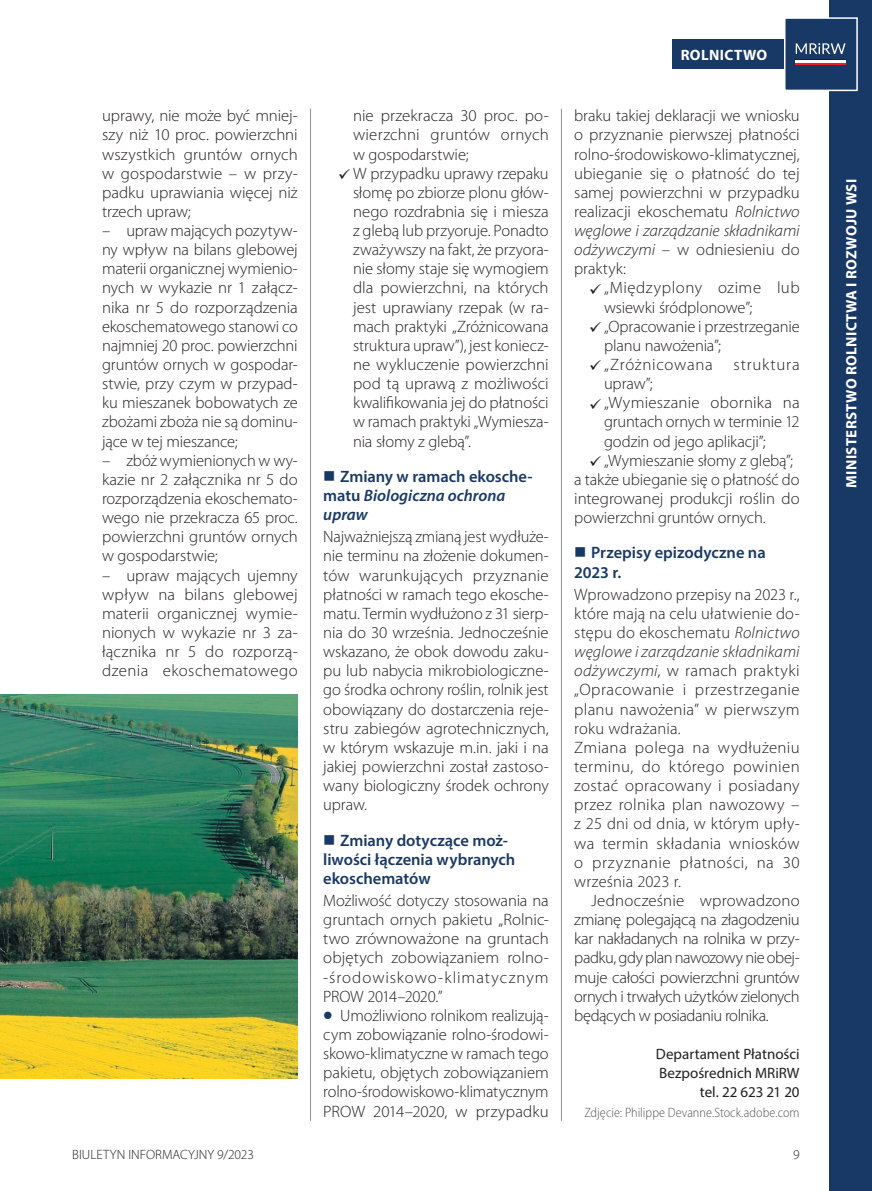
<style>
.page{position:relative;width:872px;height:1191px;background:#fff}
.page>*{position:absolute;margin:0;border:0;box-sizing:border-box;transform-origin:0 0}
.t1{font:300 16.5px/19.2px "Myriad Pro";color:#231f20;text-align:justify}
.t2{font:300 16.5px/19.2px "Myriad Pro";letter-spacing:.02em;color:#231f20}
.t3{font:600 16.5px/19.2px "Myriad Pro";letter-spacing:-.005em;color:#183966}
.t4{font:300 16.5px "Myriad Pro";letter-spacing:.05em;color:#231f20}
.t5{font:15px/19.2px "Myriad Pro";color:#231f20;text-align:right}
.t6{font:700 15px "Myriad Pro";letter-spacing:.025em;color:#fff}
.t7{font:300 semi-condensed 13.5px "Myriad Pro";color:#57585a}
.t8{font:300 13.5px "Myriad Pro";color:#231f20}
.s1{font-style:italic}
</style>
<div class="page">
<div style="left:829px;top:0;width:43px;height:1191px;background:#183966"></div>
<div style="left:672px;top:39px;width:157px;height:30px;background:#183966"></div>
<div style="left:784px;top:18px;width:73px;height:72px;background:#183966"></div>
<hr style="left:795px;top:63px;width:51px;height:2px;background:#ee1d23">
<hr style="left:795px;top:60px;width:51px;height:3px;background:#fff">
<hr style="left:795px;top:60px;width:51px;height:1px;background:#231f20">
<svg style="left:795px;top:43px;width:50px;height:11px"></svg>
<div style="left:784px;top:17px;width:73px;height:74px;border:2px solid #fff"></div>
<hr style="left:310px;top:109px;width:1px;height:1011px;background:#939598">
<hr style="left:561px;top:109px;width:1px;height:1011px;background:#939598">
<img style="left:0;top:694px;width:298px;height:384px">
<p class="t1" style="left:102px;top:106px;width:197px">uprawy, nie może być mniej&shy;szy niż 10 proc. powierzchni wszystkich gruntów ornych w gospodarstwie – w przy&shy;padku uprawiania więcej niż trzech upraw;</p>
<p class="t1" style="left:102px;top:221px;width:197px">– upraw mających pozytyw&shy;ny wpływ na bilans glebowej materii organicznej wymienio&shy;nych w wykazie nr 1 załącz&shy;nika nr 5 do rozporządzenia ekoschematowego stanowi co najmniej 20 proc. powierzchni gruntów ornych w gospodar&shy;stwie, przy czym w przypad&shy;ku mieszanek bobowatych ze zbożami zboża nie są dominu&shy;jące w tej mieszance;</p>
<p class="t1" style="left:102px;top:451px;width:197px">– zbóż wymienionych w wy&shy;kazie nr 2 załącznika nr 5 do rozporządzenia ekoschemato&shy;wego nie przekracza 65 proc. powierzchni gruntów ornych w gospodarstwie;</p>
<p class="t1" style="left:102px;top:566px;width:197px">– upraw mających ujemny wpływ na bilans glebowej materii organicznej wymie&shy;nionych w wykazie nr 3 za&shy;łącznika nr 5 do rozporzą&shy;dzenia ekoschematowego</p>
<p class="t1" style="left:353px;top:106px;width:197px;text-align:left">nie przekracza 30 proc. po&shy;wierzchni gruntów ornych w gospodarstwie;<br>W przypadku uprawy rzepaku słomę po zbiorze plonu głów&shy;nego rozdrabnia się i miesza z glebą lub przyoruje. Ponadto zważywszy na fakt, że przyora&shy;nie słomy staje się wymogiem dla powierzchni, na których jest uprawiany rzepak (w ra&shy;mach praktyki „Zróżnicowana struktura upraw”), jest koniecz&shy;ne wykluczenie powierzchni pod tą uprawą z możliwości kwalifikowania jej do płatności w ramach praktyki „Wymiesza&shy;nia słomy z glebą”.</p>
<p class="t3" style="left:323px;top:466px;width:211px;text-indent:17px">Zmiany w ramach ekosche&shy;matu <span class="s1">Biologiczna ochrona upraw</span></p>
<p class="t1" style="left:323px;top:527px;width:227px">Najważniejszą zmianą jest wydłuże&shy;nie terminu na złożenie dokumen&shy;tów warunkujących przyznanie płatności w ramach tego ekosche&shy;matu. Termin wydłużono z 31 sierp&shy;nia do 30 września. Jednocześnie wskazano, że obok dowodu zaku&shy;pu lub nabycia mikrobiologiczne&shy;go środka ochrony roślin, rolnik jest obowiązany do dostarczenia reje&shy;stru zabiegów agrotechnicznych, w którym wskazuje m.in. jaki i na jakiej powierzchni został zastoso&shy;wany biologiczny środek ochrony upraw.</p>
<p class="t3" style="left:323px;top:830px;width:194px;text-indent:17px">Zmiany dotyczące moż&shy;liwości łączenia wybranych ekoschematów</p>
<p class="t1" style="left:323px;top:891px;width:227px">Możliwość dotyczy stosowania na gruntach ornych pakietu „Rolnic&shy;two zrównoważone na gruntach objętych zobowiązaniem rolno--środowiskowo-klimatycznym PROW 2014–2020.”</p>
<p class="t1" style="left:323px;top:1006px;width:227px;text-indent:17px">Umożliwiono rolnikom realizują&shy;cym zobowiązanie rolno-środowi&shy;skowo-klimatyczne w ramach tego pakietu, objętych zobowiązaniem rolno-środowiskowo-klimatycznym PROW 2014–2020, w przypadku</p>
<p class="t6" style="left:680px;top:45px;width:88px">ROLNICTWO</p>
<p class="t1" style="left:574px;top:106px;width:227px">braku takiej deklaracji we wniosku o przyznanie pierwszej płatności rolno-środowiskowo-klimatycznej, ubieganie się o płatność do tej samej powierzchni w przypadku realizacji ekoschematu <span class="s1">Rolnictwo węglowe i zarządzanie składnikami odżywczymi</span> – w odniesieniu do praktyk:</p>
<p class="t1" style="left:604px;top:279px;width:197px;text-align:left">„Międzyplony ozime lub wsiewki śródplonowe”; „Opracowanie i przestrzeganie planu nawożenia”; „Zróżnicowana</p>
<p class="t4" style="left:733px;top:355px;width:68px">struktura</p>
<p class="t1" style="left:604px;top:374px;width:50px">upraw”;</p>
<p class="t1" style="left:604px;top:393px;width:197px">„Wymieszanie obornika na</p>
<p class="t1" style="left:604px;top:413px;width:197px">gruntach ornych w terminie 12</p>
<p class="t1" style="left:604px;top:432px;width:163px">godzin od jego aplikacji”;</p>
<p class="t1" style="left:604px;top:451px;width:190px">„Wymieszanie słomy z glebą”;</p>
<p class="t1" style="left:574px;top:470px;width:227px">a także ubieganie się o płatność do</p>
<p class="t1" style="left:574px;top:489px;width:227px">integrowanej produkcji roślin do</p>
<p class="t1" style="left:574px;top:508px;width:193px">powierzchni gruntów ornych.</p>
<p class="t3" style="left:574px;top:543px;width:193px;text-indent:17px">Przepisy epizodyczne na<br>2023 r.</p>
<p class="t2" style="left:574px;top:585px;width:227px">Wprowadzono przepisy na 2023 r., które mają na celu ułatwienie do&shy;stępu do ekoschematu <span class="s1">Rolnictwo węglowe i zarządzanie składnikami odżywczymi</span>, w ramach praktyki „Opracowanie i przestrzeganie planu nawożenia” w pierwszym roku wdrażania.<br>Zmiana polega na wydłużeniu terminu, do którego powinien zostać opracowany i posiadany przez rolnika plan nawozowy – z 25 dni od dnia, w którym upły&shy;wa termin składania wniosków o przyznanie płatności, na 30 września 2023 r.</p>
<p class="t1" style="left:574px;top:891px;width:227px;text-indent:17px">Jednocześnie wprowadzono zmianę polegającą na złagodzeniu kar nakładanych na rolnika w przy&shy;padku, gdy plan nawozowy nie obej&shy;muje całości powierzchni gruntów ornych i trwałych użytków zielonych będących w posiadaniu rolnika.</p>
<p class="t5" style="left:656px;top:1044px;width:145px">Departament Płatności<br>Bezpośrednich MRiRW tel. 22 623 21 20</p>
<p class="t7" style="left:584px;top:1104px;width:217px">Zdjęcie: Philippe Devanne.Stock.adobe.com</p>
<p class="t8" style="left:72px;top:1146px;width:183px">BIULETYN INFORMACYJNY 9/2023</p>
<p class="t8" style="left:793px;top:1146px;width:8px">9</p>
<p class="t6" style="left:841px;top:488px;width:311px;rotate:-90deg">MINISTERSTWO ROLNICTWA I ROZWOJU WSI</p>
</div>
